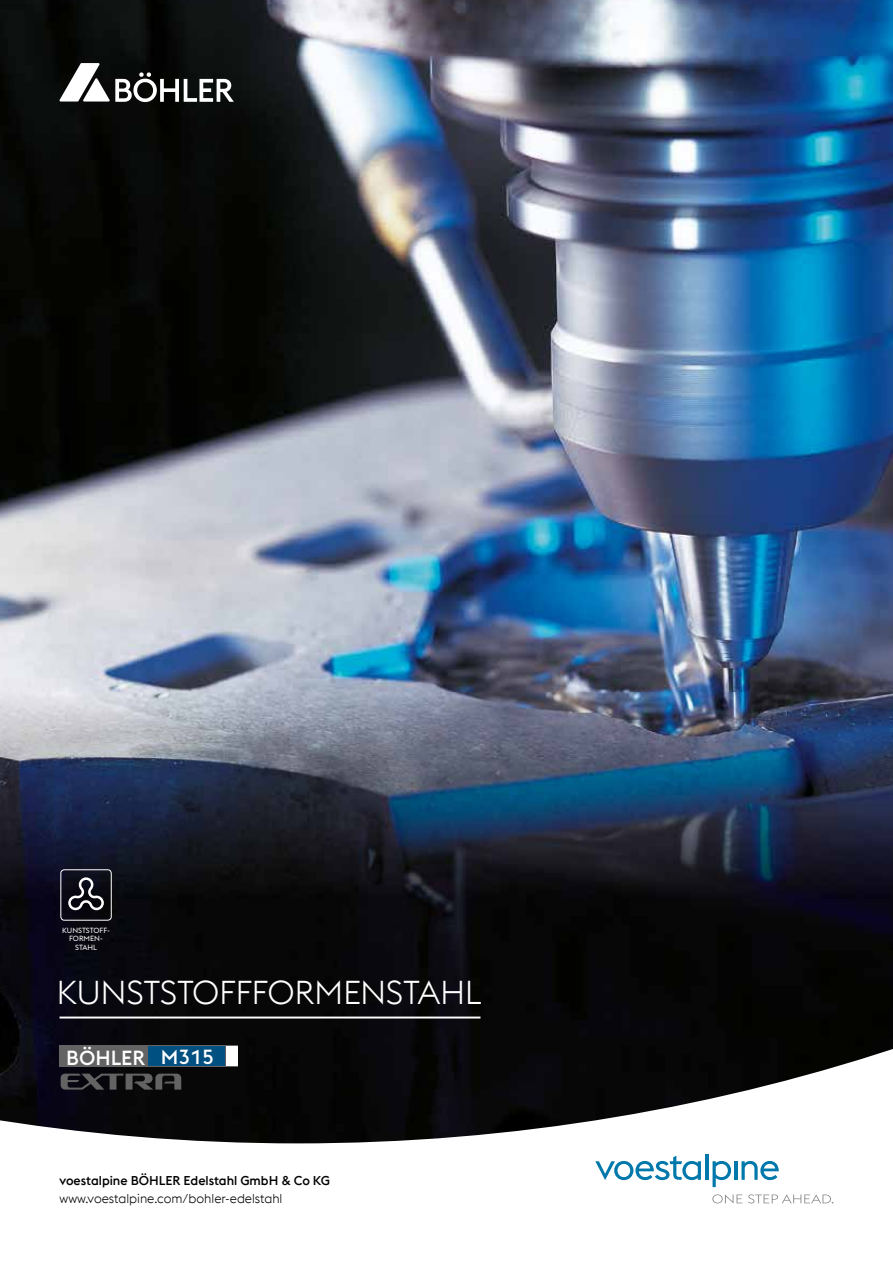
<style>
.page{position:relative;width:893px;height:1263px;background:#fff}
.page>*{position:absolute;margin:0;border:0;box-sizing:border-box;transform-origin:0 0}
.t1{font:300 33px "voestalpine";letter-spacing:-.01em;color:#fff}
.t2{font:500 20.1px "voestalpine";color:#fff}
.t3{font:300 12.75px "voestalpine";color:#000}
.t4{font:500 12.75px "voestalpine";color:#000}
.t5{font:7.35px/8.1px "voestalpine";letter-spacing:-.005em;color:#fff;text-align:center}
</style>
<div class="page">
<img style="left:0;top:0;width:893px;height:692px">
<img style="left:0;top:692px;width:893px;height:350px">
<svg style="left:0;top:1042px;width:893px;height:162px"></svg>
<svg style="left:595px;top:1156px;width:106px;height:24px"></svg>
<hr style="left:705px;top:1154px;width:3px;height:26px;background:#0078ab">
<svg style="left:713px;top:1161px;width:18px;height:26px"></svg>
<hr style="left:734px;top:1161px;width:3px;height:19px;background:#0078ab">
<svg style="left:741px;top:1161px;width:38px;height:19px"></svg>
<svg style="left:712px;top:1194px;width:30px;height:9px"></svg>
<svg style="left:748px;top:1194px;width:85px;height:9px"></svg>
<svg style="left:60px;top:63px;width:174px;height:39px"></svg>
<div style="left:60px;top:1045px;width:178px;height:22px;background:#646363"></div>
<div style="left:149px;top:1046px;width:76px;height:20px;background:#005081"></div>
<div style="left:226px;top:1046px;width:11px;height:20px;background:#fff"></div>
<svg style="left:61px;top:1074px;width:120px;height:15px;background:#383739"></svg>
<div style="left:60px;top:869px;width:52px;height:52px;border:1px solid #fff;border-radius:4px"></div>
<svg style="left:68px;top:877px;width:36px;height:33px"></svg>
<hr style="left:60px;top:1016px;width:420px;height:2px;background:#fff">
<p class="t5" style="left:62px;top:927px;width:49px">KUNSTSTOFF-<br>FORMEN-<br>STAHL</p>
<h1 class="t1" style="left:56px;top:973px;width:427px">KUNSTSTOFFFORMENSTAHL</h1>
<h2 class="t2" style="left:66px;top:1045px;width:149px">BÖHLER M315</h2>
<p class="t4" style="left:60px;top:1173px;width:272px">voestalpine BÖHLER Edelstahl GmbH &amp; Co KG</p>
<p class="t3" style="left:60px;top:1191px;width:224px">www.voestalpine.com/bohler-edelstahl</p>
</div>
